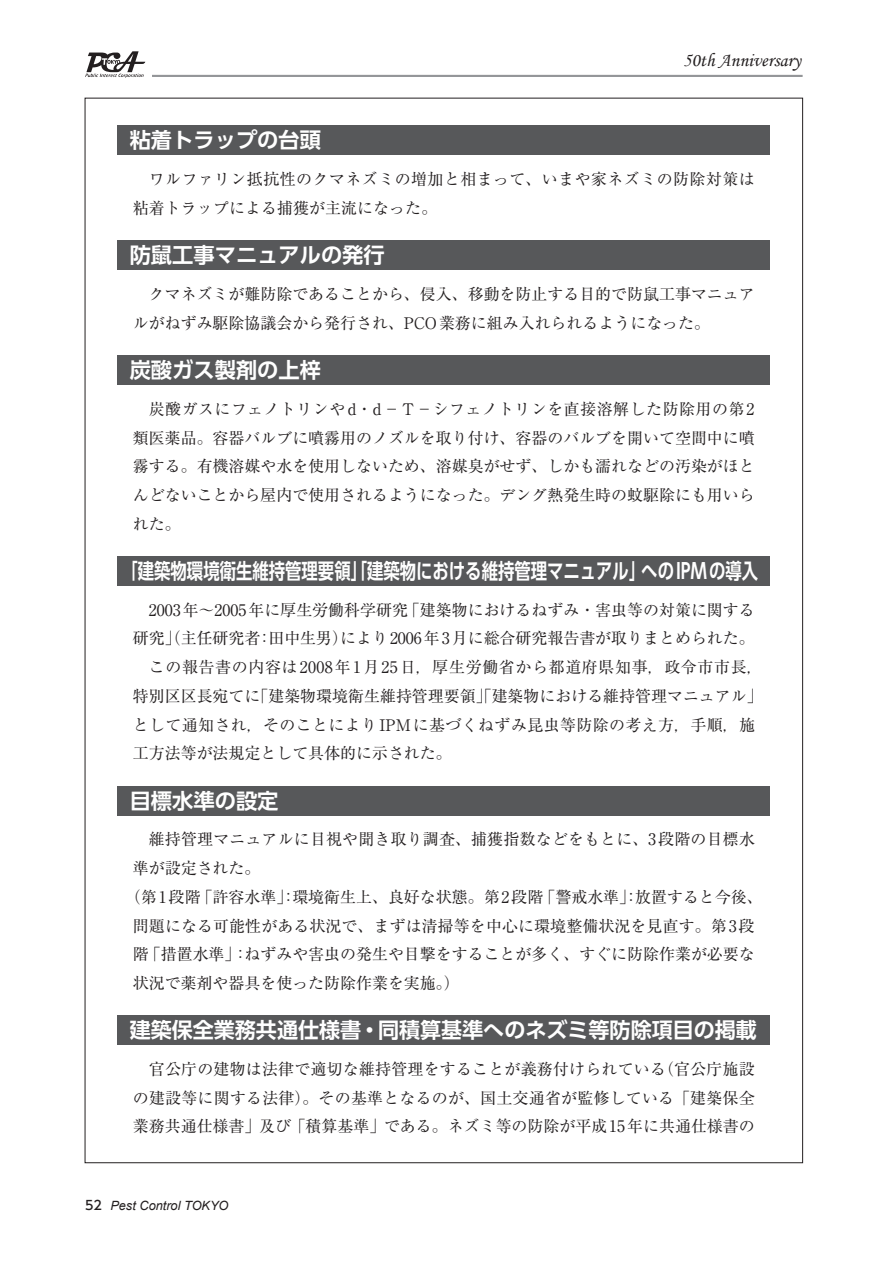
<style>
.page{position:relative;width:893px;height:1263px;background:#fff}
.page>*{position:absolute;margin:0;border:0;box-sizing:border-box;transform-origin:0 0}
.t1{font:700 21.3px "UD Shin Go Pro De";color:#fff}
.t2{font:700 21.3px "UD Shin Go Pro De";color:#fff;scale:.77 1}
.t3{font:19.2px "Monotype Corsiva";color:#231f20}
.t4{font:15.9px/28.7px "Ryumin Pro";color:#231f20;text-align:justify}
.t5{font:15.9px/28.7px "Ryumin Pro";letter-spacing:.03em;color:#231f20}
.t6{font:15.9px "Ryumin Pro";letter-spacing:.04em;color:#231f20}
.t7{font:15.9px "Ryumin Pro";letter-spacing:.025em;color:#231f20}
.t8{font:italic 12.75px "Arial";color:#231f20}
.s1{font-family:"UD Shin Go Pro";font-weight:500;font-style:normal}
</style>
<div class="page">
<svg style="left:85px;top:51px;width:60px;height:27px"></svg>
<hr style="left:152px;top:75px;width:651px;height:2px;background:#939598">
<div style="left:117px;top:125px;width:653px;height:30px;background:#57585a"></div>
<div style="left:117px;top:240px;width:653px;height:30px;background:#57585a"></div>
<div style="left:117px;top:355px;width:653px;height:30px;background:#57585a"></div>
<div style="left:117px;top:556px;width:653px;height:30px;background:#57585a"></div>
<div style="left:117px;top:786px;width:653px;height:29px;background:#57585a"></div>
<div style="left:117px;top:1015px;width:653px;height:30px;background:#57585a"></div>
<p class="t3" style="left:683px;top:49px;width:119px">50th Anniversary</p>
<h1 class="t1" style="left:130px;top:123px;width:193px">粘着トラップの台頭</h1>
<p class="t5" style="left:133px;top:164px;width:623px;text-indent:16px">ワルファリン抵抗性のクマネズミの増加と相まって、いまや家ネズミの防除対策は粘着トラップによる捕獲が主流になった。</p>
<h1 class="t1" style="left:130px;top:238px;width:257px">防鼠工事マニュアルの発行</h1>
<p class="t4" style="left:133px;top:279px;width:623px;text-indent:16px">クマネズミが難防除であることから、侵入、移動を防止する目的で防鼠工事マニュアルがねずみ駆除協議会から発行され、PCO業務に組み入れられるようになった。</p>
<h1 class="t1" style="left:130px;top:353px;width:193px">炭酸ガス製剤の上梓</h1>
<p class="t4" style="left:133px;top:393px;width:623px;text-indent:16px">炭酸ガスにフェノトリンやd・d－T－シフェノトリンを直接溶解した防除用の第2類医薬品。容器バルブに噴霧用のノズルを取り付け、容器のバルブを開いて空間中に噴霧する。有機溶媒や水を使用しないため、溶媒臭がせず、しかも濡れなどの汚染がほとんどないことから屋内で使用されるようになった。デング熱発生時の蚊駆除にも用いられた。</p>
<h1 class="t2" style="left:121px;top:553px;width:828px">「建築物環境衛生維持管理要領」「建築物における維持管理マニュアル」へのIPMの導入</h1>
<p class="t4" style="left:149px;top:594px;width:607px">2003年～2005年に厚生労働科学研究「建築物におけるねずみ・害虫等の対策に関する</p>
<p class="t4" style="left:133px;top:623px;width:623px">研究」（主任研究者：田中生男）により2006年3月に総合研究報告書が取りまとめられた。</p>
<p class="t6" style="left:149px;top:655px;width:615px">この報告書の内容は2008年1月25日，厚生労働省から都道府県知事，政令市市長，</p>
<p class="t4" style="left:133px;top:680px;width:631px">特別区区長宛てに「建築物環境衛生維持管理要領」「建築物における維持管理マニュアル」</p>
<p class="t7" style="left:133px;top:712px;width:624px">として通知され，そのことによりIPMに基づくねずみ昆虫等防除の考え方，手順，施</p>
<p class="t4" style="left:133px;top:738px;width:320px">工方法等が法規定として具体的に示された。</p>
<h1 class="t1" style="left:130px;top:783px;width:150px">目標水準の設定</h1>
<p class="t4" style="left:149px;top:824px;width:608px">維持管理マニュアルに目視や聞き取り調査、捕獲指数などをもとに、3段階の目標水</p>
<p class="t4" style="left:133px;top:853px;width:129px">準が設定された。</p>
<p class="t4" style="left:125px;top:881px;width:639px">（第1段階「許容水準」：環境衛生上、良好な状態。第2段階「警戒水準」：放置すると今後、</p>
<p class="t4" style="left:133px;top:910px;width:623px">問題になる可能性がある状況で、まずは清掃等を中心に環境整備状況を見直す。第3段</p>
<p class="t4" style="left:133px;top:939px;width:623px">階「措置水準」：ねずみや害虫の発生や目撃をすることが多く、すぐに防除作業が必要な</p>
<p class="t4" style="left:133px;top:967px;width:328px">状況で薬剤や器具を使った防除作業を実施。）</p>
<h1 class="t1" style="left:130px;top:1013px;width:629px">建築保全業務共通仕様書・同積算基準へのネズミ等防除項目の掲載</h1>
<p class="t4" style="left:133px;top:1054px;width:623px;text-indent:16px">官公庁の建物は法律で適切な維持管理をすることが義務付けられている（官公庁施設の建設等に関する法律）。その基準となるのが、国土交通省が監修している「建築保全業務共通仕様書」及び「積算基準」である。ネズミ等の防除が平成15年に共通仕様書の</p>
<p class="t8" style="left:85px;top:1198px;width:145px"><span class="s1">52</span> Pest Control TOKYO</p>
</div>
